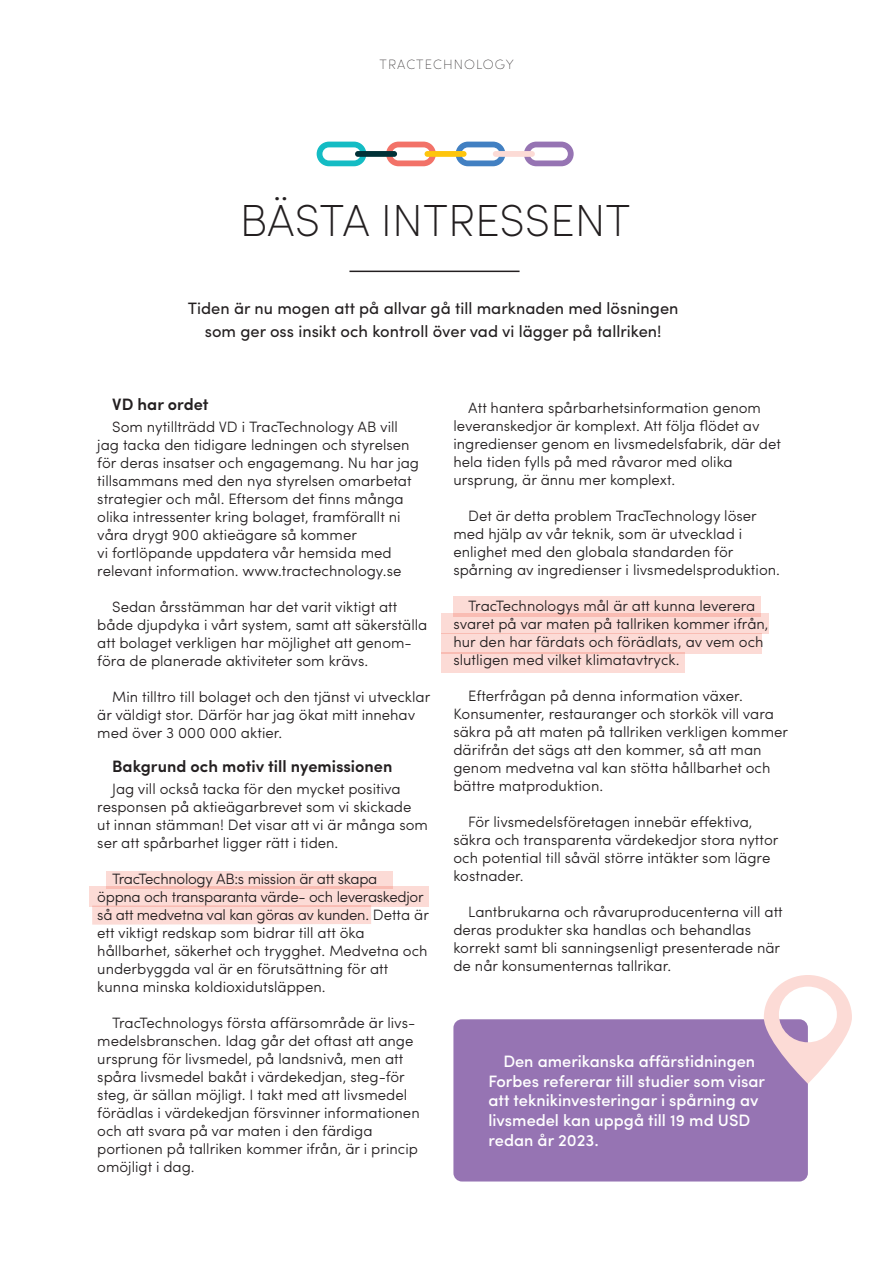
<style>
.page{position:relative;width:893px;height:1263px;background:#fff}
.page>*{position:absolute;margin:0;border:0;box-sizing:border-box;transform-origin:0 0}
.Leading{font:200 45px "Sofia Pro";color:#231f20}
.One_letter_caps{font:500 16.5px/19.8px "Sofia Pro";color:#fff}
.Heading{font:16.5px/22.5px "Sofia Pro";color:#231f20;text-align:center}
.One_letter_caps-2{font:600 16.5px "Sofia Pro";color:#231f20}
.One_letter_caps-3{font:300 15px/18px "Sofia Pro";color:#231f20}
.t1{font:200 13.5px "Sofia Pro";letter-spacing:.08em;color:#231f20}
</style>
<div class="page">
<div style="left:106px;top:871px;width:286px;height:18px;background:#fcdbd6"></div>
<div style="left:453px;top:1019px;width:355px;height:162px;background:#9674b3;border-radius:9px"></div>
<div style="left:89px;top:886px;width:340px;height:21px;background:#fcdbd6"></div>
<div style="left:453px;top:597px;width:307px;height:20px;background:#fcdbd6"></div>
<div style="left:441px;top:613px;width:327px;height:21px;background:#fcdbd6"></div>
<div style="left:441px;top:634px;width:321px;height:20px;background:#fcdbd6"></div>
<div style="left:441px;top:652px;width:244px;height:20px;background:#fcdbd6"></div>
<svg style="left:92px;top:905px;width:279px;height:20px;background:#fbd9d4"></svg>
<hr style="left:349px;top:271px;width:171px;height:1px;background:#231f20">
<svg style="left:317px;top:142px;width:49px;height:24px"></svg>
<svg style="left:386px;top:142px;width:50px;height:24px"></svg>
<svg style="left:456px;top:142px;width:49px;height:24px"></svg>
<div style="left:355px;top:151px;width:42px;height:6px;background:#003137;border-radius:3px"></div>
<div style="left:425px;top:151px;width:42px;height:6px;background:#fec50d;border-radius:3px"></div>
<svg style="left:524px;top:142px;width:50px;height:24px"></svg>
<div style="left:493px;top:151px;width:42px;height:6px;background:#fcdbd6;border-radius:3px"></div>
<svg style="left:764px;top:975px;width:88px;height:109px"></svg>
<p class="t1" style="left:380px;top:56px;width:136px">TRACTECHNOLOGY</p>
<p class="Leading" style="left:240px;top:189px;width:392px">BÄSTA INTRESSENT</p>
<p class="Heading" style="left:188px;top:296px;width:492px">Tiden är nu mogen att på allvar gå till marknaden med lösningen som ger oss insikt och kontroll över vad vi lägger på tallriken!</p>
<p class="One_letter_caps-2" style="left:112px;top:391px;width:98px">VD har ordet</p>
<p class="One_letter_caps-3" style="left:97px;top:417px;width:323px;text-indent:15px">Som nytillträdd VD i TracTechnology AB vill jag tacka den tidigare ledningen och styrelsen för deras insatser och engagemang. Nu har jag tillsammans med den nya styrelsen omarbetat strategier och mål. Eftersom det finns många olika intressenter kring bolaget, framförallt ni våra drygt 900 aktieägare så kommer<br>vi fortlöpande uppdatera vår hemsida med relevant information. www.tractechnology.se</p>
<p class="One_letter_caps-3" style="left:97px;top:597px;width:332px;text-indent:15px">Sedan årsstämman har det varit viktigt att både djupdyka i vårt system, samt att säkerställa att bolaget verkligen har möjlighet att genom&shy;föra de planerade aktiviteter som krävs.</p>
<p class="One_letter_caps-3" style="left:97px;top:687px;width:335px;text-indent:15px">Min tilltro till bolaget och den tjänst vi utvecklar är väldigt stor. Därför har jag ökat mitt innehav med över 3 000 000 aktier.</p>
<p class="One_letter_caps-2" style="left:112px;top:753px;width:282px">Bakgrund och motiv till nyemissionen</p>
<p class="One_letter_caps-3" style="left:97px;top:779px;width:332px;text-indent:15px">Jag vill också tacka för den mycket positiva responsen på aktieägarbrevet som vi skickade ut innan stämman! Det visar att vi är många som ser att spårbarhet ligger rätt i tiden.</p>
<p class="One_letter_caps-3" style="left:97px;top:869px;width:333px;text-indent:15px">TracTechnology AB:s mission är att skapa<br>öppna och transparanta värde- och leveraskedjor så att medvetna val kan göras av kunden. Detta är ett viktigt redskap som bidrar till att öka hållbarhet, säkerhet och trygghet. Medvetna och underbyggda val är en förutsättning för att kunna minska koldioxidutsläppen.</p>
<p class="One_letter_caps-3" style="left:97px;top:1013px;width:324px;text-indent:15px">TracTechnologys första affärsområde är livs&shy;medelsbranschen. Idag går det oftast att ange ursprung för livsmedel, på landsnivå, men att spåra livsmedel bakåt i värdekedjan, steg-för steg, är sällan möjligt. I takt med att livsmedel förädlas i värdekedjan försvinner informationen och att svara på var maten i den färdiga portionen på tallriken kommer ifrån, är i princip omöjligt i dag.</p>
<p class="One_letter_caps-3" style="left:453px;top:398px;width:329px;text-indent:15px">Att hantera spårbarhetsinformation genom leveranskedjor är komplext. Att följa flödet av ingredienser genom en livsmedelsfabrik, där det hela tiden fylls på med råvaror med olika ursprung, är ännu mer komplext.</p>
<p class="One_letter_caps-3" style="left:453px;top:506px;width:328px;text-indent:15px">Det är detta problem TracTechnology löser med hjälp av vår teknik, som är utvecklad i enlighet med den globala standarden för spårning av ingredienser i livsmedelsproduktion.</p>
<p class="One_letter_caps-3" style="left:453px;top:596px;width:317px;text-indent:15px">TracTechnologys mål är att kunna leverera svaret på var maten på tallriken kommer ifrån, hur den har färdats och förädlats, av vem och slutligen med vilket klimatavtryck.</p>
<p class="One_letter_caps-3" style="left:453px;top:686px;width:336px;text-indent:15px">Efterfrågan på denna information växer.<br>Konsumenter, restauranger och storkök vill vara säkra på att maten på tallriken verkligen kommer därifrån det sägs att den kommer, så att man genom medvetna val kan stötta hållbarhet och bättre matproduktion.</p>
<p class="One_letter_caps-3" style="left:453px;top:812px;width:326px;text-indent:15px">För livsmedelsföretagen innebär effektiva, säkra och transparenta värdekedjor stora nyttor och potential till såväl större intäkter som lägre kostnader.</p>
<p class="One_letter_caps-3" style="left:453px;top:902px;width:331px;text-indent:15px">Lantbrukarna och råvaruproducenterna vill att deras produkter ska handlas och behandlas korrekt samt bli sanningsenligt presenterade när de når konsumenternas tallrikar.</p>
<p class="One_letter_caps" style="left:488px;top:1050px;width:278px;text-indent:15px">Den amerikanska affärstidningen<br>Forbes refererar till studier som visar att teknikinvesteringar i spårning av livsmedel kan uppgå till 19 md USD redan år 2023.</p>
</div>
